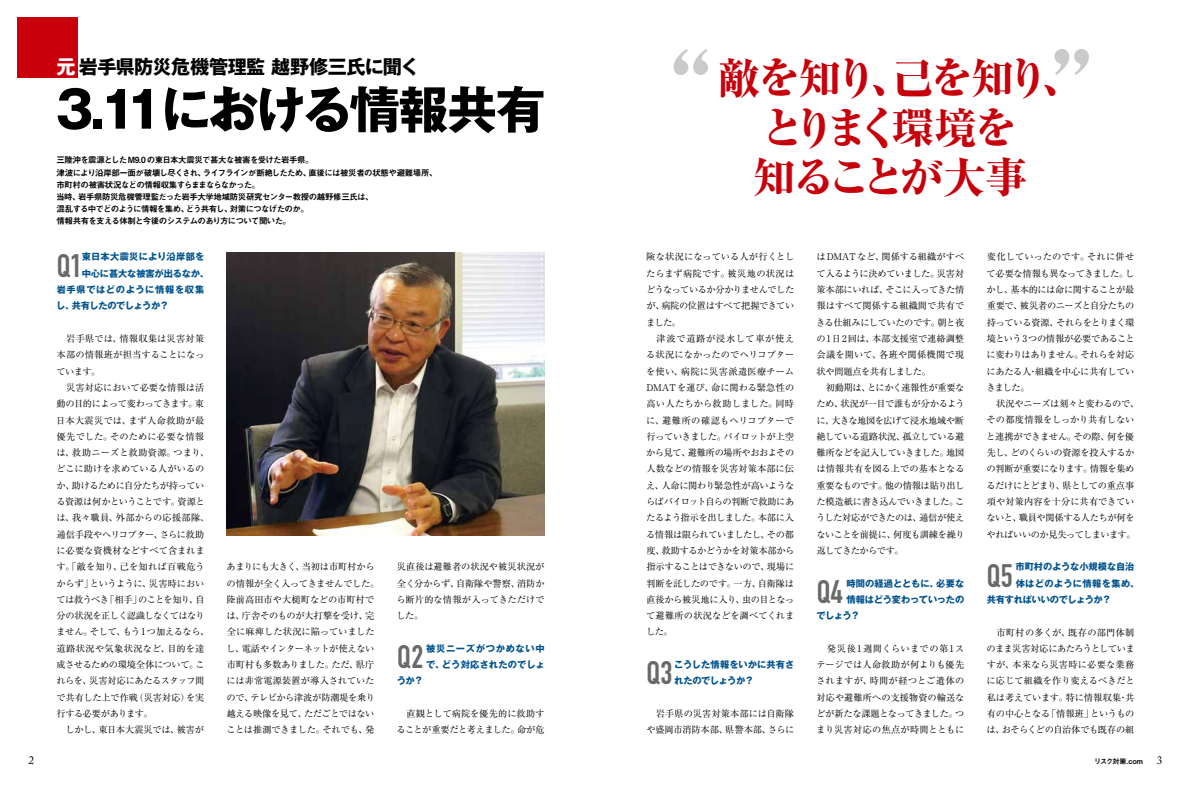
<style>
.page{position:relative;width:1191px;height:794px;background:#fff}
.page>*{position:absolute;margin:0;border:0;box-sizing:border-box;transform-origin:0 0}
.t1{font:700 50.3px "Gothic MB101 Pr 6 N";letter-spacing:-.055em;color:#000}
.t2{font:800 42.5px/49.6px "Ryumin Pr 6 N";letter-spacing:-.085em;color:#c7000b;text-align:center}
.t3{font:32.1px "DIN Engschrift";letter-spacing:.01em;color:#686a6a}
.t4{font:700 19.1px "Gothic MB101 Pr 6 N";letter-spacing:-.03em;color:#000}
.t5{font:11.3px "Adobe Caslon";color:#000}
.t6{font:9.2px/16.3px "Ryumin Pr 6 N";letter-spacing:-.02em;color:#000}
.t7{font:700 9.2px/16.3px "Gothic MB101 Pr 6 N";color:#00538e}
.t8{font:700 9.2px/16.3px "Gothic MB101 Pr 6 N";letter-spacing:.07em;color:#00538e}
.t9{font:700 9.2px "Gothic MB101 Pr 6 N";letter-spacing:.075em;color:#00538e}
.t10{font:700 9.2px "Gothic MB101 Pr 6 N";letter-spacing:-.025em;color:#00538e}
.t11{font:700 9.2px "Gothic MB101 Pr 6 N";letter-spacing:.02em;color:#00538e}
.t12{font:700 9.2px "Gothic MB101 Pr 6 N";letter-spacing:-.045em;color:#00538e}
.t13{font:700 9.2px "Gothic MB101 Pr 6 N";letter-spacing:-.02em;color:#00538e}
.t14{font:700 9.2px "Gothic MB101 Pr 6 N";letter-spacing:.045em;color:#00538e}
.t15{font:8.5px/12.1px "Midashi Go Pr 6 N MB31";letter-spacing:-.075em;color:#000}
.t16{font:7.1px "Midashi Go Pr 6 N MB31";letter-spacing:-.045em;color:#000}
.s1{color:#fff}
.s2{font-family:"Adobe Caslon";font-size:11.3px}
</style>
<div class="page">
<div style="left:17px;top:17px;width:60px;height:60px;background:#c7000b"></div>
<img style="left:227px;top:252px;width:317px;height:284px">
<svg style="left:1054px;top:49px;width:35px;height:26px"></svg>
<svg style="left:673px;top:49px;width:35px;height:26px"></svg>
<h3 class="t4" style="left:57px;top:50px;width:364px"><span class="s1">元</span>岩手県防災危機管理監 越野修三氏に聞く</h3>
<h1 class="t1" style="left:55px;top:68px;width:492px">3.11における情報共有</h1>
<p class="t15" style="left:56px;top:154px;width:383px">三陸沖を震源としたM9.0 の東日本大震災で甚大な被害を受けた岩手県。<br>津波により沿岸部一面が破壊し尽くされ、ライフラインが断絶したため、直後には被災者の状態や避難場所、市町村の被害状況などの情報収集すらままならなかった。<br>当時、岩手県防災危機管理監だった岩手大学地域防災研究センター教授の越野修三氏は、<br>混乱する中でどのように情報を集め、どう共有し、対策につなげたのか。<br>情報共有を支える体制と今後のシステムのあり方について聞いた。</p>
<h3 class="t3" style="left:57px;top:247px;width:27px">Q1</h3>
<p class="t11" style="left:82px;top:249px;width:124px">東日本大震災により沿岸部を</p>
<p class="t7" style="left:82px;top:265px;width:129px">中心に甚大な被害が出るなか、</p>
<p class="t9" style="left:57px;top:282px;width:149px">岩手県ではどのように情報を収集</p>
<p class="t12" style="left:56px;top:298px;width:114px">し、共有したのでしょうか？</p>
<p class="t6" style="left:56px;top:330px;width:155px">　岩手県では、情報収集は災害対策本部の情報班が担当することになっています。<br>　災害対応において必要な情報は活動の目的によって変わってきます。東日本大震災では、まず人命救助が最優先でした。そのために必要な情報は、救助ニーズと救助資源。つまり、どこに助けを求めている人がいるのか、助けるために自分たちが持っている資源は何かということです。資源とは、我々職員、外部からの応援部隊、通信手段やヘリコプター、さらに救助に必要な資機材などすべて含まれます。「敵を知り、己を知れば百戦危うからず」というように、災害時においては救うべき「相手」のことを知り、自分の状況を正しく認識しなくてはなりません。そして、もう1つ加えるなら、道路状況や気象状況など、目的を達成させるための環境全体について。これらを、災害対応にあたるスタッフ間で共有した上で作戦（災害対応）を実行する必要があります。<br>　しかし、東日本大震災では、被害が</p>
<p class="t6" style="left:226px;top:558px;width:154px">あまりにも大きく、当初は市町村からの情報が全く入ってきませんでした。陸前高田市や大槌町などの市町村では、庁舎そのものが大打撃を受け、完全に麻痺した状況に陥っていましたし、電話やインターネットが使えない市町村も多数ありました。ただ、県庁には非常電源装置が導入されていたので、テレビから津波が防潮堤を乗り越える映像を見て、ただごとではないことは推測できました。それでも、発</p>
<p class="t6" style="left:396px;top:558px;width:150px;text-align:justify">災直後は避難者の状況や被災状況が全く分からず、自衛隊や警察、消防から断片的な情報が入ってきただけでした。</p>
<h3 class="t3" style="left:397px;top:638px;width:28px">Q2</h3>
<p class="t8" style="left:426px;top:640px;width:120px">被災ニーズがつかめない中で、どう対応されたのでしょ</p>
<p class="t7" style="left:397px;top:672px;width:28px">うか？</p>
<p class="t6" style="left:397px;top:705px;width:149px">　直観として病院を優先的に救助することが重要だと考えました。命が危</p>
<h2 class="t2" style="left:718px;top:52px;width:367px">敵を知り、己を知り、とりまく環境を<br>知ることが大事</h2>
<p class="t6" style="left:646px;top:248px;width:150px">険な状況になっている人が行くとしたらまず病院です。被災地の状況はどうなっているか分かりませんでしたが、病院の位置はすべて把握できていました。<br>　津波で道路が浸水して車が使える状況になかったのでヘリコプターを使い、病院に災害派遣医療チーム<br>DMATを運び、命に関わる緊急性の高い人たちから救助しました。同時に、避難所の確認もヘリコプターで行っていきました。パイロットが上空から見て、避難所の場所やおおよその人数などの情報を災害対策本部に伝え、人命に関わり緊急性が高いようならばパイロット自らの判断で救助にあたるよう指示を出しました。本部に入る情報は限られていましたし、その都度、救助するかどうかを対策本部から指示することはできないので、現場に判断を託したのです。一方、自衛隊は直後から被災地に入り、虫の目となって避難所の状況などを調べてくれました。</p>
<h3 class="t3" style="left:646px;top:654px;width:27px">Q3</h3>
<p class="t7" style="left:674px;top:656px;width:122px">こうした情報をいかに共有されたのでしょうか？</p>
<p class="t6" style="left:646px;top:705px;width:149px">　岩手県の災害対策本部には自衛隊や盛岡市消防本部、県警本部、さらに</p>
<p class="t6" style="left:816px;top:248px;width:150px">はDMATなど、関係する組織がすべて入るように決めていました。災害対策本部にいれば、そこに入ってきた情報はすべて関係する組織間で共有できる仕組みにしていたのです。朝と夜の1日2回は、本部支援室で連絡調整会議を開いて、各班や関係機関で現状や問題点を共有しました。<br>　初動期は、とにかく速報性が重要なため、状況が一目で誰もが分かるように、大きな地図を広げて浸水地域や断絶している道路状況、孤立している避難所などを記入していきました。地図は情報共有を図る上での基本となる重要なものです。他の情報は貼り出した模造紙に書き込んでいきました。こうした対応ができたのは、通信が使えないことを前提に、何度も訓練を繰り返してきたからです。</p>
<h3 class="t3" style="left:816px;top:573px;width:28px">Q4</h3>
<p class="t7" style="left:846px;top:574px;width:119px">時間の経過とともに、必要な</p>
<p class="t13" style="left:846px;top:592px;width:119px">情報はどう変わっていったの</p>
<p class="t7" style="left:816px;top:607px;width:45px">でしょう？</p>
<p class="t6" style="left:816px;top:639px;width:150px;text-align:justify">　発災後1週間くらいまでの第1ステージでは人命救助が何よりも優先されますが、時間が経つとご遺体の対応や避難所への支援物資の輸送などが新たな課題となってきました。つまり災害対応の焦点が時間とともに</p>
<p class="t6" style="left:986px;top:248px;width:155px">変化していったのです。それに併せて必要な情報も異なってきました。しかし、基本的には命に関することが最重要で、被災者のニーズと自分たちの持っている資源、それらをとりまく環境という3 つの情報が必要であることに変わりはありません。それらを対応にあたる人・組織を中心に共有していきました。<br>　状況やニーズは刻々と変わるので、その都度情報をしっかり共有しないと連携ができません。その際、何を優先し、どのくらいの資源を投入するかの判断が重要になります。情報を集めるだけにとどまり、県としての重点事項や対策内容を十分に共有できていないと、職員や関係する人たちが何をやればいいのか見失ってしまいます。</p>
<h3 class="t3" style="left:986px;top:556px;width:27px">Q5</h3>
<p class="t7" style="left:1015px;top:558px;width:120px">市町村のような小規模な自治</p>
<p class="t14" style="left:1015px;top:575px;width:125px">体はどのように情報を集め、</p>
<p class="t10" style="left:986px;top:592px;width:126px">共有すればいいのでしょうか？</p>
<p class="t6" style="left:986px;top:623px;width:150px;text-align:justify">　市町村の多くが、既存の部門体制のまま災害対応にあたろうとしていますが、本来なら災害時に必要な業務に応じて組織を作り変えるべきだと私は考えています。特に情報収集・共有の中心となる「情報班」というものは、おそらくどの自治体でも既存の組</p>
<p class="t5" style="left:28px;top:753px;width:7px">2</p>
<p class="t16" style="left:1094px;top:755px;width:70px">リスク対策.com <span class="s2">3</span></p>
</div>
